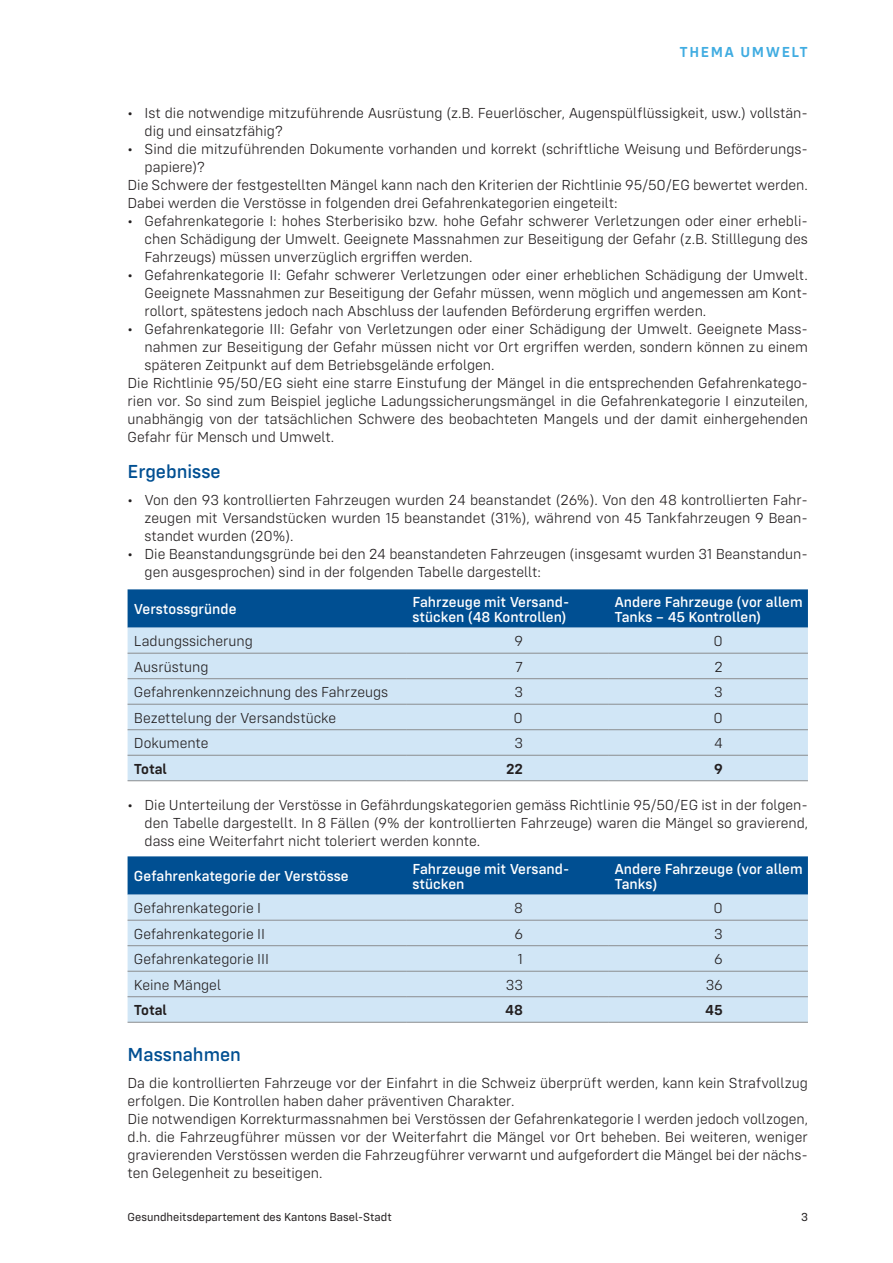
<style>
.page{position:relative;width:893px;height:1263px;background:#fff}
.page>*{position:absolute;margin:0;border:0;box-sizing:border-box;transform-origin:0 0}
.t1{font:500 19.5px "Config Rounded";color:#004f92}
.t2{font:300 15px/18px "Config Rounded";color:#231f20;text-align:justify}
.t3{font:500 15px/15px "Config Rounded";color:#fff}
.t4{font:600 15px "Config Rounded";letter-spacing:-.005em;color:#231f20}
.t5{font:600 15px "Config Rounded";letter-spacing:.1em;color:#40ace1}
.t6{font:12px "Config Rounded";color:#231f20}
</style>
<div class="page">
<div style="left:128px;top:589px;width:680px;height:39px;background:#004f92"></div>
<div style="left:128px;top:628px;width:680px;height:152px;background:#d1e6f6"></div>
<hr style="left:128px;top:653px;width:278px;height:1px;background:#8b8d8f">
<hr style="left:406px;top:653px;width:202px;height:1px;background:#8b8d8f">
<hr style="left:608px;top:653px;width:200px;height:1px;background:#8b8d8f">
<hr style="left:128px;top:678px;width:278px;height:1px;background:#8b8d8f">
<hr style="left:406px;top:678px;width:202px;height:1px;background:#8b8d8f">
<hr style="left:608px;top:678px;width:200px;height:1px;background:#8b8d8f">
<hr style="left:128px;top:704px;width:278px;height:1px;background:#8b8d8f">
<hr style="left:406px;top:704px;width:202px;height:1px;background:#8b8d8f">
<hr style="left:608px;top:704px;width:200px;height:1px;background:#8b8d8f">
<hr style="left:128px;top:729px;width:278px;height:1px;background:#8b8d8f">
<hr style="left:406px;top:729px;width:202px;height:1px;background:#8b8d8f">
<hr style="left:608px;top:729px;width:200px;height:1px;background:#8b8d8f">
<hr style="left:128px;top:755px;width:278px;height:1px;background:#8b8d8f">
<hr style="left:406px;top:755px;width:202px;height:1px;background:#8b8d8f">
<hr style="left:608px;top:755px;width:200px;height:1px;background:#8b8d8f">
<hr style="left:128px;top:780px;width:278px;height:1px;background:#8b8d8f">
<hr style="left:406px;top:780px;width:202px;height:1px;background:#8b8d8f">
<hr style="left:608px;top:780px;width:200px;height:1px;background:#8b8d8f">
<div style="left:128px;top:856px;width:680px;height:39px;background:#004f92"></div>
<div style="left:128px;top:895px;width:680px;height:127px;background:#d1e6f6"></div>
<hr style="left:128px;top:920px;width:278px;height:1px;background:#8b8d8f">
<hr style="left:406px;top:920px;width:202px;height:1px;background:#8b8d8f">
<hr style="left:608px;top:920px;width:200px;height:1px;background:#8b8d8f">
<hr style="left:128px;top:945px;width:278px;height:1px;background:#8b8d8f">
<hr style="left:406px;top:945px;width:202px;height:1px;background:#8b8d8f">
<hr style="left:608px;top:945px;width:200px;height:1px;background:#8b8d8f">
<hr style="left:128px;top:971px;width:278px;height:1px;background:#8b8d8f">
<hr style="left:406px;top:971px;width:202px;height:1px;background:#8b8d8f">
<hr style="left:608px;top:971px;width:200px;height:1px;background:#8b8d8f">
<hr style="left:128px;top:996px;width:278px;height:1px;background:#8b8d8f">
<hr style="left:406px;top:996px;width:202px;height:1px;background:#8b8d8f">
<hr style="left:608px;top:996px;width:200px;height:1px;background:#8b8d8f">
<hr style="left:128px;top:1022px;width:278px;height:1px;background:#8b8d8f">
<hr style="left:406px;top:1022px;width:202px;height:1px;background:#8b8d8f">
<hr style="left:608px;top:1022px;width:200px;height:1px;background:#8b8d8f">
<p class="t5" style="left:679px;top:43px;width:130px">THEMA UMWELT</p>
<p class="t2" style="left:145px;top:104px;width:665px;text-indent:-17px">• Ist die notwendige mitzuführende Ausrüstung (z.B. Feuerlöscher, Augenspülflüssigkeit, usw.) vollstän&shy;dig und einsatzfähig?</p>
<p class="t2" style="left:128px;top:140px;width:682px">• Sind die mitzuführenden Dokumente vorhanden und korrekt (schriftliche Weisung und Beförderungs-</p>
<p class="t2" style="left:145px;top:158px;width:62px">papiere)?</p>
<p class="t2" style="left:128px;top:176px;width:682px">Die Schwere der festgestellten Mängel kann nach den Kriterien der Richtlinie 95/50/EG bewertet werden.</p>
<p class="t2" style="left:128px;top:194px;width:491px">Dabei werden die Verstösse in folgenden drei Gefahrenkategorien eingeteilt:</p>
<p class="t2" style="left:145px;top:212px;width:665px;text-indent:-17px">• Gefahrenkategorie I: hohes Sterberisiko bzw. hohe Gefahr schwerer Verletzungen oder einer erhebli&shy;chen Schädigung der Umwelt. Geeignete Massnahmen zur Beseitigung der Gefahr (z.B. Stilllegung des Fahrzeugs) müssen unverzüglich ergriffen werden.</p>
<p class="t2" style="left:145px;top:266px;width:665px;text-indent:-17px">• Gefahrenkategorie II: Gefahr schwerer Verletzungen oder einer erheblichen Schädigung der Umwelt.<br>Geeignete Massnahmen zur Beseitigung der Gefahr müssen, wenn möglich und angemessen am Kont&shy;rollort, spätestens jedoch nach Abschluss der laufenden Beförderung ergriffen werden.</p>
<p class="t2" style="left:128px;top:320px;width:682px">• Gefahrenkategorie III: Gefahr von Verletzungen oder einer Schädigung der Umwelt. Geeignete Mass-</p>
<p class="t2" style="left:145px;top:338px;width:665px">nahmen zur Beseitigung der Gefahr müssen nicht vor Ort ergriffen werden, sondern können zu einem</p>
<p class="t2" style="left:145px;top:356px;width:351px">späteren Zeitpunkt auf dem Betriebsgelände erfolgen.</p>
<p class="t2" style="left:128px;top:374px;width:682px">Die Richtlinie 95/50/EG sieht eine starre Einstufung der Mängel in die entsprechenden Gefahrenkatego-</p>
<p class="t2" style="left:128px;top:392px;width:682px">rien vor. So sind zum Beispiel jegliche Ladungssicherungsmängel in die Gefahrenkategorie I einzuteilen,</p>
<p class="t2" style="left:128px;top:410px;width:682px">unabhängig von der tatsächlichen Schwere des beobachteten Mangels und der damit einhergehenden</p>
<p class="t2" style="left:128px;top:428px;width:208px">Gefahr für Mensch und Umwelt.</p>
<h1 class="t1" style="left:128px;top:460px;width:95px">Ergebnisse</h1>
<p class="t2" style="left:145px;top:491px;width:665px;text-indent:-17px">• Von den 93 kontrollierten Fahrzeugen wurden 24 beanstandet (26%). Von den 48 kontrollierten Fahr&shy;zeugen mit Versandstücken wurden 15 beanstandet (31%), während von 45 Tankfahrzeugen 9 Bean&shy;standet wurden (20%).</p>
<p class="t2" style="left:145px;top:545px;width:665px;text-indent:-17px">• Die Beanstandungsgründe bei den 24 beanstandeten Fahrzeugen (insgesamt wurden 31 Beanstandun&shy;gen ausgesprochen) sind in der folgenden Tabelle dargestellt:</p>
<p class="t3" style="left:134px;top:602px;width:104px">Verstossgründe</p>
<p class="t3" style="left:412px;top:594px;width:158px">Fahrzeuge mit Versand&shy;stücken (48 Kontrollen)</p>
<p class="t3" style="left:614px;top:594px;width:190px">Andere Fahrzeuge (vor allem<br>Tanks – 45 Kontrollen)</p>
<p class="t2" style="left:134px;top:632px;width:120px">Ladungssicherung</p>
<p class="t2" style="left:514px;top:632px;width:10px">9</p>
<p class="t2" style="left:713px;top:632px;width:11px">0</p>
<p class="t2" style="left:134px;top:658px;width:76px">Ausrüstung</p>
<p class="t2" style="left:515px;top:658px;width:9px">7</p>
<p class="t2" style="left:715px;top:658px;width:10px">2</p>
<p class="t2" style="left:134px;top:683px;width:256px">Gefahrenkennzeichnung des Fahrzeugs</p>
<p class="t2" style="left:514px;top:683px;width:10px">3</p>
<p class="t2" style="left:714px;top:683px;width:10px">3</p>
<p class="t2" style="left:134px;top:709px;width:204px">Bezettelung der Versandstücke</p>
<p class="t2" style="left:514px;top:709px;width:11px">0</p>
<p class="t2" style="left:713px;top:709px;width:11px">0</p>
<p class="t2" style="left:134px;top:734px;width:76px">Dokumente</p>
<p class="t2" style="left:514px;top:734px;width:10px">3</p>
<p class="t2" style="left:714px;top:734px;width:10px">4</p>
<p class="t4" style="left:134px;top:760px;width:35px">Total</p>
<p class="t4" style="left:506px;top:760px;width:19px">22</p>
<p class="t4" style="left:714px;top:760px;width:10px">9</p>
<p class="t2" style="left:145px;top:796px;width:665px;text-indent:-17px">• Die Unterteilung der Verstösse in Gefährdungskategorien gemäss Richtlinie 95/50/EG ist in der folgen&shy;den Tabelle dargestellt. In 8 Fällen (9% der kontrollierten Fahrzeuge) waren die Mängel so gravierend, dass eine Weiterfahrt nicht toleriert werden konnte.</p>
<p class="t3" style="left:134px;top:869px;width:216px">Gefahrenkategorie der Verstösse</p>
<p class="t3" style="left:412px;top:861px;width:158px">Fahrzeuge mit Versand&shy;stücken</p>
<p class="t3" style="left:614px;top:861px;width:190px">Andere Fahrzeuge (vor allem<br>Tanks)</p>
<p class="t2" style="left:134px;top:899px;width:129px">Gefahrenkategorie I</p>
<p class="t2" style="left:514px;top:899px;width:10px">8</p>
<p class="t2" style="left:713px;top:899px;width:11px">0</p>
<p class="t2" style="left:134px;top:925px;width:133px">Gefahrenkategorie II</p>
<p class="t2" style="left:514px;top:925px;width:10px">6</p>
<p class="t2" style="left:714px;top:925px;width:10px">3</p>
<p class="t2" style="left:134px;top:950px;width:137px">Gefahrenkategorie III</p>
<p class="t2" style="left:517px;top:950px;width:7px">1</p>
<p class="t2" style="left:714px;top:950px;width:10px">6</p>
<p class="t2" style="left:134px;top:976px;width:89px">Keine Mängel</p>
<p class="t2" style="left:506px;top:976px;width:19px">33</p>
<p class="t2" style="left:706px;top:976px;width:19px">36</p>
<p class="t4" style="left:134px;top:1001px;width:35px">Total</p>
<p class="t4" style="left:505px;top:1001px;width:19px">48</p>
<p class="t4" style="left:705px;top:1001px;width:19px">45</p>
<h1 class="t1" style="left:128px;top:1043px;width:115px">Massnahmen</h1>
<p class="t2" style="left:128px;top:1074px;width:682px;text-align:left">Da die kontrollierten Fahrzeuge vor der Einfahrt in die Schweiz überprüft werden, kann kein Strafvollzug erfolgen. Die Kontrollen haben daher präventiven Charakter.<br>Die notwendigen Korrekturmassnahmen bei Verstössen der Gefahrenkategorie I werden jedoch vollzogen, d.h. die Fahrzeugführer müssen vor der Weiterfahrt die Mängel vor Ort beheben. Bei weiteren, weniger gravierenden Verstössen werden die Fahrzeugführer verwarnt und aufgefordert die Mängel bei der nächs&shy;ten Gelegenheit zu beseitigen.</p>
<p class="t6" style="left:128px;top:1210px;width:266px">Gesundheitsdepartement des Kantons Basel-Stadt</p>
<p class="t6" style="left:801px;top:1210px;width:8px">3</p>
</div>
